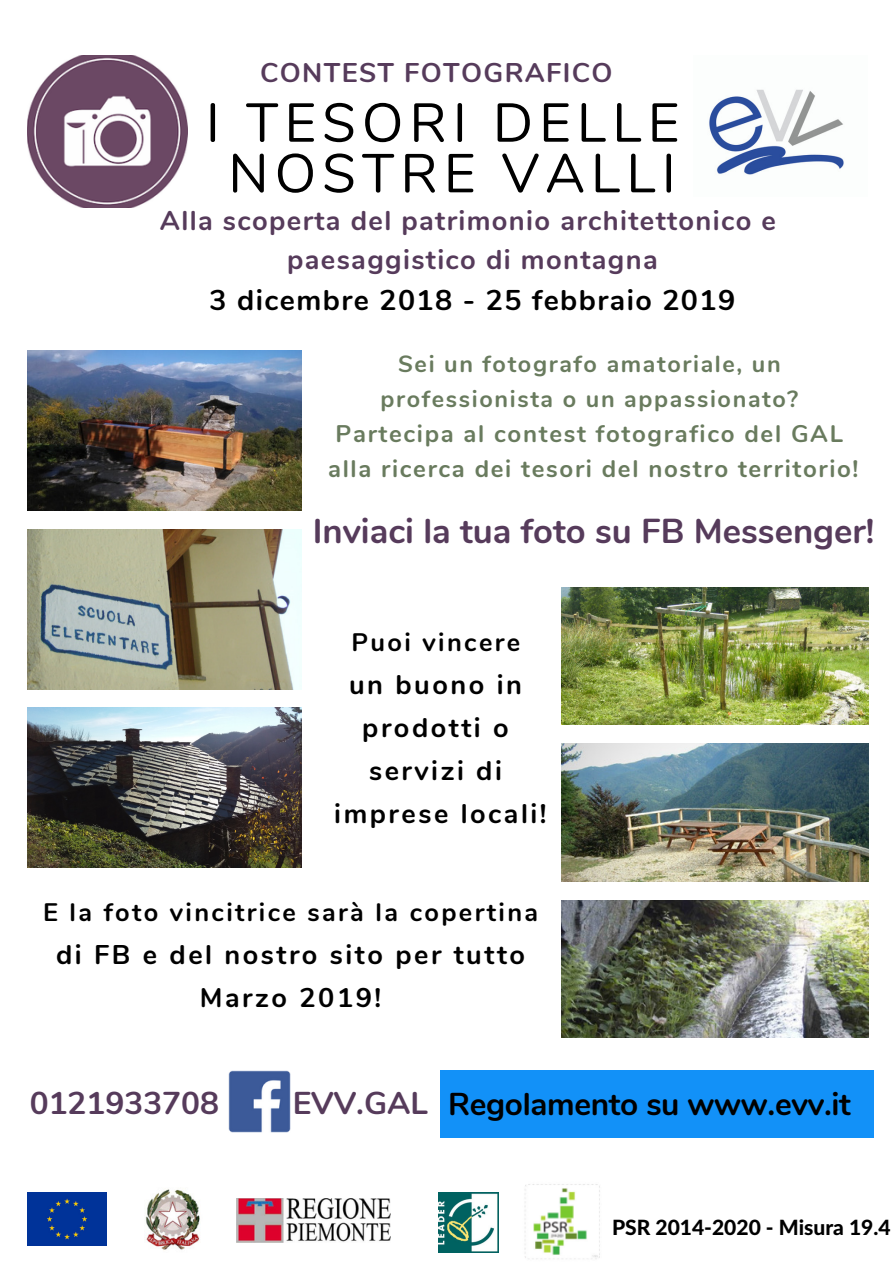
<style>
.page{position:relative;width:894px;height:1264px;background:#fff}
.page>*{position:absolute;margin:0;border:0;box-sizing:border-box;transform-origin:0 0}
.t1{font:54.45px/50.6px "Nunito";letter-spacing:.11em;color:#000;text-align:center}
.t2{font:700 34.5px "Nunito";color:#563b5b}
.t3{font:700 31.5px "Nunito";letter-spacing:-.01em;color:#000}
.t4{font:700 31.5px "Nunito";color:#563b5b}
.t5{font:700 28.5px "Nunito";letter-spacing:.05em;color:#000}
.t6{font:700 27.3px/38.8px "Nunito";letter-spacing:.05em;color:#563b5b;text-align:center}
.t7{font:700 27px/42.8px "Nunito";letter-spacing:.095em;color:#000;text-align:center}
.t8{font:700 27px "Nunito";letter-spacing:.05em;color:#563b5b}
.t9{font:700 25.35px "Nunito";letter-spacing:.095em;color:#000}
.t10{font:700 24px/35px "Nunito";letter-spacing:.07em;color:#697b5e;text-align:center}
.t11{font:700 23.4px/35px "Nunito";letter-spacing:.07em;color:#697b5e;text-align:center}
.t12{font:800 21px "Lato Latin";color:#000}
</style>
<div class="page">
<div style="left:439px;top:1070px;width:434px;height:67px;background:#1291f8"></div>
<img style="left:28px;top:351px;width:273px;height:160px">
<img style="left:28px;top:530px;width:273px;height:160px">
<img style="left:28px;top:708px;width:273px;height:160px">
<img style="left:561px;top:587px;width:307px;height:137px">
<img style="left:561px;top:744px;width:307px;height:137px">
<img style="left:561px;top:900px;width:307px;height:137px">
<img style="left:28px;top:55px;width:159px;height:152px">
<img style="left:709px;top:89px;width:135px;height:86px">
<div style="left:28px;top:1192px;width:78px;height:53px;background:#039"></div>
<img style="left:145px;top:1189px;width:55px;height:61px">
<img style="left:236px;top:1198px;width:154px;height:44px">
<img style="left:438px;top:1192px;width:60px;height:60px">
<img style="left:524px;top:1184px;width:76px;height:75px">
<img style="left:229px;top:1070px;width:61px;height:62px">
<p class="t8" style="left:260px;top:54px;width:353px">CONTEST FOTOGRAFICO</p>
<h1 class="t1" style="left:206px;top:98px;width:475px">I TESORI DELLE<br>NOSTRE VALLI</h1>
<p class="t6" style="left:160px;top:202px;width:617px">Alla scoperta del patrimonio architettonico e paesaggistico di montagna</p>
<p class="t5" style="left:209px;top:281px;width:527px">3 dicembre 2018 - 25 febbraio 2019</p>
<p class="t11" style="left:380px;top:347px;width:419px">Sei un fotografo amatoriale, un professionista o un appassionato?</p>
<p class="t10" style="left:328px;top:417px;width:532px">Partecipa al contest fotografico del GAL alla ricerca dei tesori del nostro territorio!</p>
<p class="t2" style="left:313px;top:508px;width:563px">Inviaci la tua foto su FB Messenger!</p>
<p class="t9" style="left:351px;top:625px;width:170px">Puoi vincere</p>
<p class="t7" style="left:334px;top:663px;width:214px">un buono in prodotti o servizi di imprese locali!</p>
<p class="t9" style="left:43px;top:895px;width:496px">E la foto vincitrice sarà la copertina</p>
<p class="t7" style="left:56px;top:933px;width:470px">di FB e del nostro sito per tutto<br>Marzo 2019!</p>
<p class="t4" style="left:30px;top:1082px;width:191px">0121933708</p>
<p class="t4" style="left:292px;top:1082px;width:137px">EVV.GAL</p>
<p class="t3" style="left:448px;top:1082px;width:404px">Regolamento su www.evv.it</p>
<p class="t12" style="left:612px;top:1214px;width:280px">PSR 2014-2020 - Misura 19.4</p>
</div>
